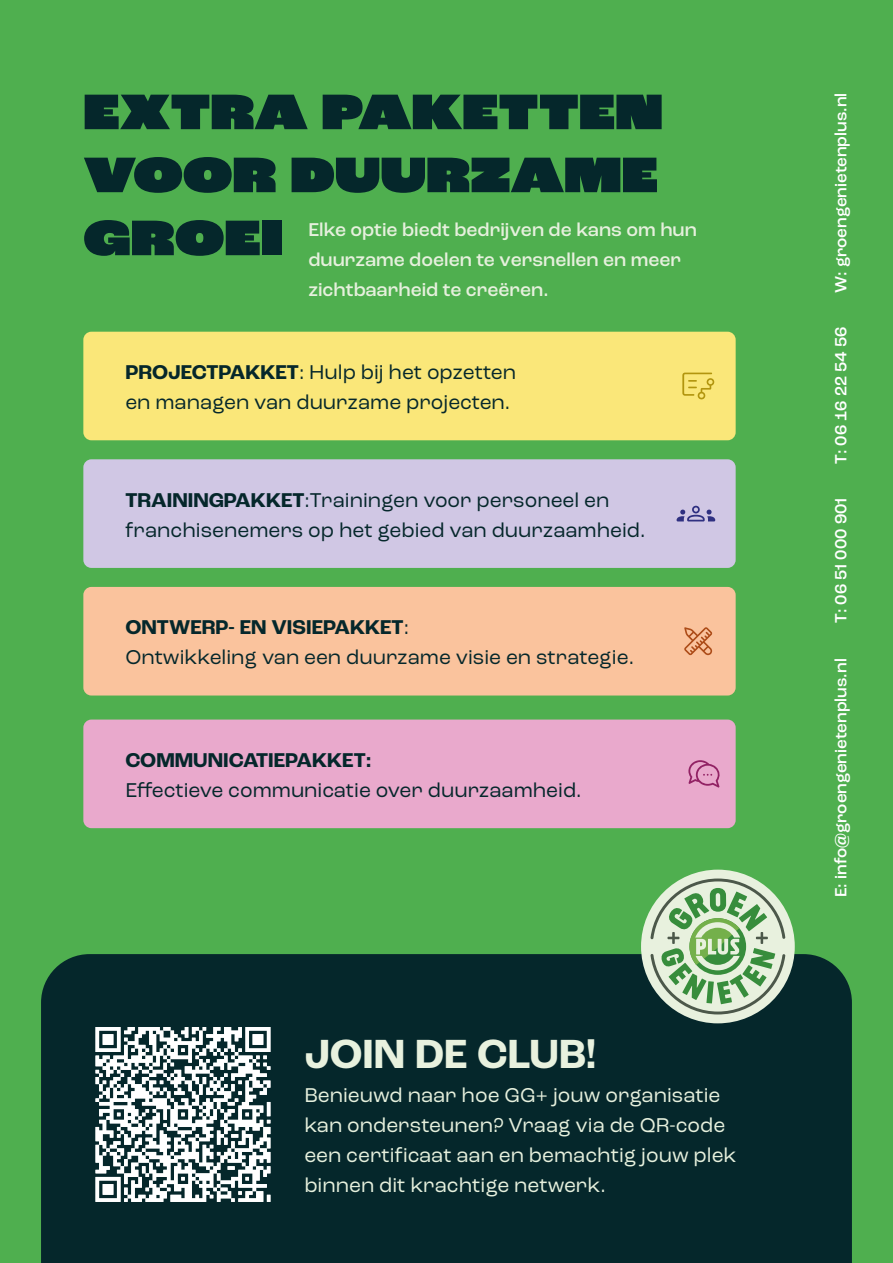
<style>
.page{position:relative;width:893px;height:1263px;background:#4faf4f}
.page>*{position:absolute;margin:0;border:0;box-sizing:border-box;transform-origin:0 0}
.t1{font:800 expanded 52.5px/63px "Roc Grotesk";color:#05272b;text-align:justify}
.t2{font:700 42.75px "Roc Grotesk";color:#e8f1de}
.t3{font:21px/30px "Roc Grotesk";color:#05272b}
.t4{font:21px/30px "Roc Grotesk";color:#e6f0dd}
.t5{font:700 21px "Roc Grotesk";color:#05272b}
.t6{font:500 19.5px/30px "Roc Grotesk";color:#e6f0dd}
.t7{font:500 17.1px "Roc Grotesk";color:#fff}
.s1{font-weight:700}
</style>
<div class="page">
<div style="left:41px;top:954px;width:811px;height:309px;background:#05272b"></div>
<svg style="left:96px;top:1027px;width:174px;height:175px;background:#8e9e9f"></svg>
<div style="left:83px;top:332px;width:653px;height:108px;background:#fae779;border-radius:8px"></div>
<div style="left:83px;top:459px;width:653px;height:109px;background:#d0c7e4;border-radius:8px"></div>
<div style="left:83px;top:587px;width:653px;height:108px;background:#fac39d;border-radius:8px"></div>
<div style="left:83px;top:719px;width:653px;height:109px;background:#e9a9cc;border-radius:8px"></div>
<div style="left:641px;top:870px;width:154px;height:153px;background:#e8f1de;border-radius:50%"></div>
<svg style="left:650px;top:878px;width:135px;height:136px"></svg>
<svg style="left:682px;top:373px;width:32px;height:26px"></svg>
<svg style="left:677px;top:506px;width:38px;height:15px"></svg>
<svg style="left:684px;top:627px;width:28px;height:28px"></svg>
<svg style="left:688px;top:760px;width:32px;height:27px"></svg>
<h1 class="t1" style="left:83px;top:84px;width:581px">EXTRA PAKETTEN VOOR DUURZAME GROEI</h1>
<p class="t6" style="left:308px;top:215px;width:390px">Elke optie biedt bedrijven de kans om hun duurzame doelen te versnellen en meer zichtbaarheid te creëren.</p>
<p class="t3" style="left:125px;top:357px;width:392px"><span class="s1">PROJECTPAKKET</span>: Hulp bij het opzetten en managen van duurzame projecten.</p>
<p class="t3" style="left:125px;top:485px;width:522px"><span class="s1">TRAININGPAKKET</span>:Trainingen voor personeel en franchisenemers op het gebied van duurzaamheid.</p>
<p class="t3" style="left:125px;top:612px;width:510px"><span class="s1">ONTWERP- EN VISIEPAKKET</span>:<br>Ontwikkeling van een duurzame visie en strategie.</p>
<p class="t5" style="left:125px;top:747px;width:248px">COMMUNICATIEPAKKET:</p>
<p class="t3" style="left:125px;top:775px;width:458px">Effectieve communicatie over duurzaamheid.</p>
<h2 class="t2" style="left:304px;top:1027px;width:293px">JOIN DE CLUB!</h2>
<p class="t4" style="left:304px;top:1080px;width:434px">Benieuwd naar hoe GG+ jouw organisatie kan ondersteunen? Vraag via de QR-code een certificaat aan en bemachtig jouw plek binnen dit krachtige netwerk.</p>
<p class="t7" style="left:830px;top:293px;width:202px;rotate:-90deg">W: groengenietenplus.nl</p>
<p class="t7" style="left:830px;top:464px;width:139px;rotate:-90deg">T: 06 16 22 54 56</p>
<p class="t7" style="left:830px;top:623px;width:127px;rotate:-90deg">T: 06 51 000 901</p>
<p class="t7" style="left:830px;top:897px;width:240px;rotate:-90deg">E: info@groengenietenplus.nl</p>
</div>
